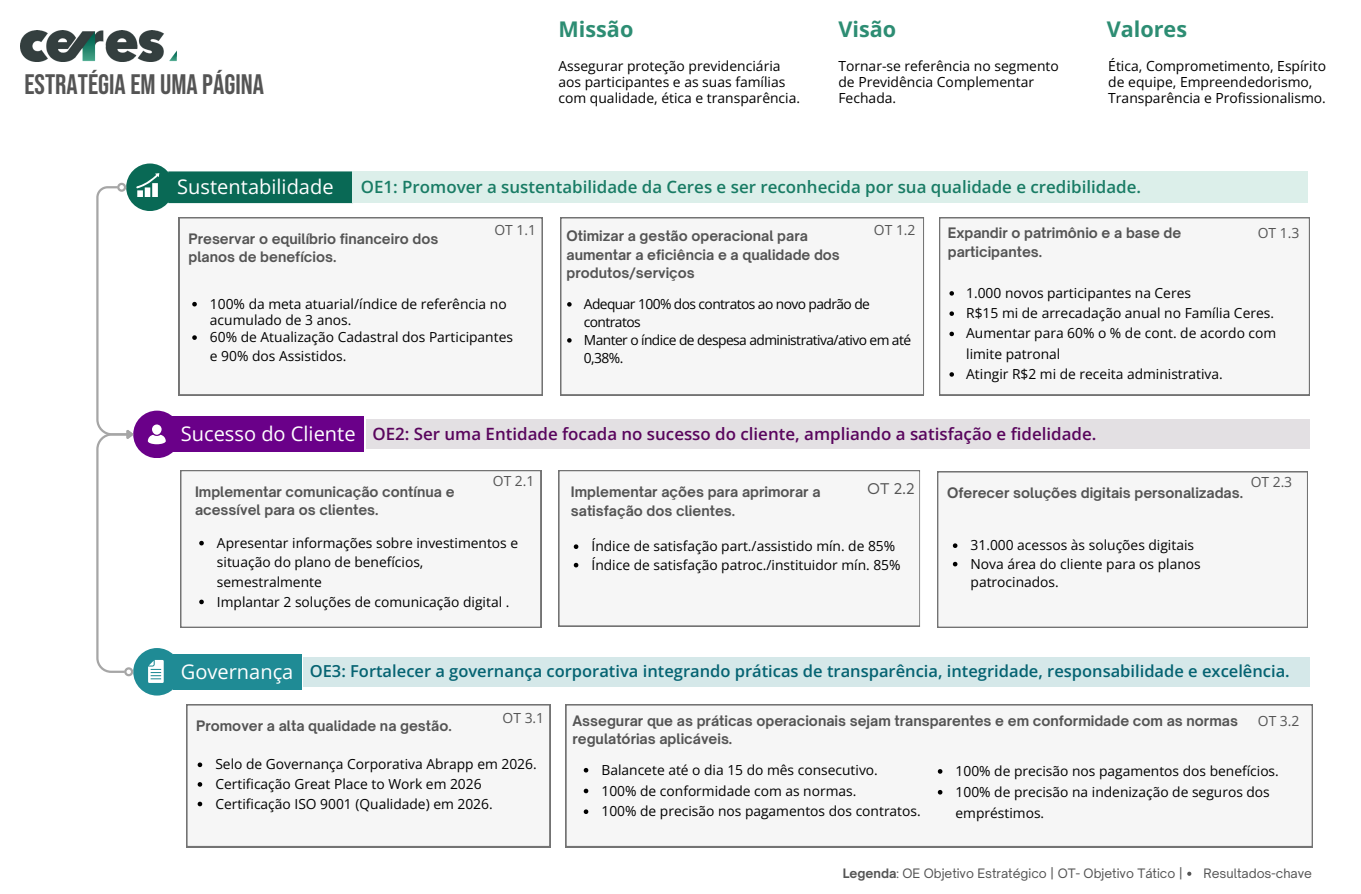
<style>
.page{position:relative;width:1361px;height:894px;background:#fff}
.page>*{position:absolute;margin:0;border:0;box-sizing:border-box;transform-origin:0 0}
.t1{font:28.05px "Bebas Neue";color:#545454}
.t2{font:700 21.6px "Open Sans";color:#2d8d73}
.t3{font:20.1px "Open Sans";color:#fff}
.t4{font:600 16.95px "Open Sans";color:#197c65}
.t5{font:600 16.95px "Open Sans";color:#59055d}
.t6{font:600 16.5px "Open Sans";color:#056372}
.t7{font:15.45px "Mark Pro";color:#545454}
.t8{font:13.95px/16.2px "Open Sans";color:#000}
.t9{font:13.95px "Open Sans";color:#545454}
.t10{font:13.8px/18.5px "Open Sans";color:#000}
.t11{font:700 13.8px/18.5px "Open Sauce One";color:#545454}
.t12{font:13.8px/18px "Open Sans";letter-spacing:-.04em;color:#000}
.t13{font:12.45px "Open Sauce One";color:#545454}
.s1{font-weight:700}
</style>
<div class="page">
<img style="left:20px;top:30px;width:157px;height:32px">
<div style="left:168px;top:171px;width:185px;height:32px;background:#096955"></div>
<div style="left:126px;top:163px;width:48px;height:48px;background:#096955;border-radius:50%"></div>
<div style="left:173px;top:415px;width:191px;height:36px;background:#6a0089"></div>
<div style="left:133px;top:410px;width:48px;height:48px;background:#6a0089;border-radius:50%"></div>
<div style="left:173px;top:653px;width:128px;height:36px;background:#1f8b95"></div>
<div style="left:133px;top:647px;width:48px;height:48px;background:#1f8b95;border-radius:50%"></div>
<div style="left:179px;top:217px;width:363px;height:178px;background:#f6f6f6"></div>
<svg style="left:192px;top:302px;width:5px;height:4px"></svg>
<svg style="left:192px;top:335px;width:5px;height:5px"></svg>
<div style="left:560px;top:217px;width:363px;height:178px;background:#f6f6f6"></div>
<svg style="left:567px;top:302px;width:4px;height:4px"></svg>
<svg style="left:567px;top:338px;width:4px;height:4px"></svg>
<div style="left:939px;top:217px;width:370px;height:178px;background:#f6f6f6"></div>
<svg style="left:949px;top:291px;width:4px;height:4px"></svg>
<svg style="left:949px;top:311px;width:4px;height:5px"></svg>
<svg style="left:949px;top:331px;width:4px;height:5px"></svg>
<svg style="left:949px;top:372px;width:4px;height:4px"></svg>
<div style="left:180px;top:470px;width:361px;height:157px;background:#f6f6f6"></div>
<svg style="left:199px;top:540px;width:5px;height:5px"></svg>
<svg style="left:199px;top:599px;width:5px;height:5px"></svg>
<div style="left:558px;top:470px;width:361px;height:156px;background:#f6f6f6"></div>
<div style="left:937px;top:471px;width:370px;height:156px;background:#f6f6f6"></div>
<svg style="left:952px;top:543px;width:5px;height:5px"></svg>
<svg style="left:952px;top:561px;width:5px;height:5px"></svg>
<div style="left:186px;top:704px;width:364px;height:142px;background:#f6f6f6"></div>
<svg style="left:198px;top:762px;width:4px;height:4px"></svg>
<svg style="left:198px;top:781px;width:4px;height:5px"></svg>
<svg style="left:198px;top:801px;width:4px;height:5px"></svg>
<div style="left:565px;top:704px;width:747px;height:142px;background:#f6f6f6"></div>
<svg style="left:583px;top:767px;width:5px;height:5px"></svg>
<svg style="left:583px;top:788px;width:5px;height:5px"></svg>
<svg style="left:583px;top:809px;width:5px;height:4px"></svg>
<svg style="left:937px;top:768px;width:5px;height:5px"></svg>
<svg style="left:937px;top:789px;width:5px;height:5px"></svg>
<svg style="left:96px;top:173px;width:70px;height:509px"></svg>
<svg style="left:573px;top:544px;width:5px;height:5px"></svg>
<svg style="left:573px;top:562px;width:5px;height:5px"></svg>
<div style="left:352px;top:171px;width:955px;height:32px;background:#dcefea"></div>
<div style="left:365px;top:419px;width:944px;height:30px;background:#e3e0e3"></div>
<div style="left:303px;top:656px;width:1005px;height:30px;background:#d5e8e9"></div>
<svg style="left:1187px;top:871px;width:4px;height:4px"></svg>
<p class="t1" style="left:24px;top:69px;width:241px">ESTRATÉGIA EM UMA PÁGINA</p>
<h1 class="t3" style="left:177px;top:173px;width:158px">Sustentabilidade</h1>
<h5 class="t2" style="left:558px;top:13px;width:76px">Missão</h5>
<p class="t8" style="left:558px;top:57px;width:243px">Assegurar proteção previdenciária aos participantes e as suas famílias com qualidade, ética e transparência.</p>
<h6 class="t2" style="left:838px;top:13px;width:59px">Visão</h6>
<p class="t8" style="left:838px;top:57px;width:222px">Tornar-se referência no segmento de Previdência Complementar<br>Fechada.</p>
<p class="t2" style="left:1106px;top:13px;width:82px">Valores</p>
<p class="t8" style="left:1108px;top:57px;width:219px">Ética, Comprometimento, Espírito de equipe, Empreendedorismo,<br>Transparência e Profissionalismo.</p>
<h6 class="t4" style="left:361px;top:175px;width:781px">OE1: Promover a sustentabilidade da Ceres e ser reconhecida por sua qualidade e credibilidade.</h6>
<p class="t9" style="left:494px;top:220px;width:43px">OT 1.1</p>
<h2 class="t11" style="left:188px;top:229px;width:251px">Preservar o equilíbrio financeiro dos planos de benefícios.</h2>
<p class="t10" style="left:210px;top:295px;width:298px;line-height:16px">100% da meta atuarial/índice de referência no acumulado de 3 anos.</p>
<p class="t10" style="left:210px;top:327px;width:304px">60% de Atualização Cadastral dos Participantes e 90% dos Assistidos.</p>
<p class="t9" style="left:873px;top:220px;width:43px">OT 1.2</p>
<h6 class="t11" style="left:947px;top:224px;width:235px">Expandir o patrimônio e a base de participantes.</h6>
<p class="t10" style="left:966px;top:283px;width:226px">1.000 novos participantes na Ceres</p>
<p class="t10" style="left:966px;top:303px;width:309px">R$15 mi de arrecadação anual no Família Ceres.</p>
<p class="t10" style="left:966px;top:323px;width:311px;line-height:20.2px">Aumentar para 60% o % de cont. de acordo com limite patronal</p>
<h6 class="t10" style="left:966px;top:364px;width:258px">Atingir R$2 mi de receita administrativa.</h6>
<p class="t9" style="left:1257px;top:223px;width:43px">OT 1.3</p>
<h3 class="t11" style="left:566px;top:226px;width:275px">Otimizar a gestão operacional para aumentar a eficiência e a qualidade dos produtos/serviços</h3>
<p class="t12" style="left:584px;top:294px;width:287px">Adequar 100% dos contratos ao novo padrão de contratos</p>
<h5 class="t12" style="left:584px;top:330px;width:329px">Manter o índice de despesa administrativa/ativo em até<br>0,38%.</h5>
<h2 class="t3" style="left:181px;top:419px;width:176px">Sucesso do Cliente</h2>
<p class="t5" style="left:372px;top:422px;width:725px">OE2: Ser uma Entidade focada no sucesso do cliente, ampliando a satisfação e fidelidade.</p>
<p class="t9" style="left:493px;top:471px;width:43px">OT 2.1</p>
<p class="t11" style="left:195px;top:482px;width:261px">Implementar comunicação contínua e acessível para os clientes.</p>
<p class="t10" style="left:217px;top:532px;width:303px;line-height:19.6px">Apresentar informações sobre investimentos e situação do plano de benefícios, semestralmente</p>
<h6 class="t10" style="left:217px;top:591px;width:294px">Implantar 2 soluções de comunicação digital .</h6>
<p class="t7" style="left:867px;top:481px;width:49px">OT 2.2</p>
<p class="t11" style="left:571px;top:482px;width:251px">Implementar ações para aprimorar a satisfação dos clientes.</p>
<p class="t10" style="left:591px;top:536px;width:305px">Índice de satisfação part./assistido mín. de 85%</p>
<h3 class="t10" style="left:591px;top:555px;width:310px">Índice de satisfação patroc./instituidor mín. 85%</h3>
<p class="t11" style="left:946px;top:483px;width:297px">Oferecer soluções digitais personalizadas.</p>
<p class="t10" style="left:970px;top:535px;width:225px">31.000 acessos às soluções digitais</p>
<p class="t10" style="left:970px;top:554px;width:231px">Nova área do cliente para os planos patrocinados.</p>
<h3 class="t9" style="left:1250px;top:472px;width:43px">OT 2.3</h3>
<h2 class="t3" style="left:181px;top:657px;width:114px">Governança</h2>
<p class="t6" style="left:310px;top:659px;width:981px">OE3: Fortalecer a governança corporativa integrando práticas de transparência, integridade, responsabilidade e excelência.</p>
<p class="t9" style="left:502px;top:708px;width:43px">OT 3.1</p>
<p class="t11" style="left:572px;top:711px;width:667px">Assegurar que as práticas operacionais sejam transparentes e em conformidade com as normas regulatórias aplicáveis.</p>
<h4 class="t10" style="left:601px;top:760px;width:278px">Balancete até o dia 15 do mês consecutivo.</h4>
<p class="t10" style="left:601px;top:780px;width:256px">100% de conformidade com as normas.</p>
<p class="t10" style="left:601px;top:801px;width:321px">100% de precisão nos pagamentos dos contratos.</p>
<h6 class="t9" style="left:1257px;top:710px;width:43px">OT 3.2</h6>
<p class="t11" style="left:196px;top:716px;width:257px">Promover a alta qualidade na gestão.</p>
<h5 class="t10" style="left:215px;top:754px;width:323px">Selo de Governança Corporativa Abrapp em 2026.</h5>
<h6 class="t10" style="left:215px;top:774px;width:268px">Certificação Great Place to Work em 2026</h6>
<p class="t10" style="left:215px;top:793px;width:279px">Certificação ISO 9001 (Qualidade) em 2026.</p>
<p class="t10" style="left:955px;top:761px;width:325px">100% de precisão nos pagamentos dos benefícios.</p>
<p class="t10" style="left:955px;top:780px;width:316px;line-height:20.9px">100% de precisão na indenização de seguros dos empréstimos.</p>
<p class="t13" style="left:842px;top:865px;width:341px"><span class="s1">Legenda</span>: OE Objetivo Estratégico | OT- Objetivo Tático |</p>
<p class="t13" style="left:1203px;top:865px;width:110px">Resultados-chave</p>
</div>
